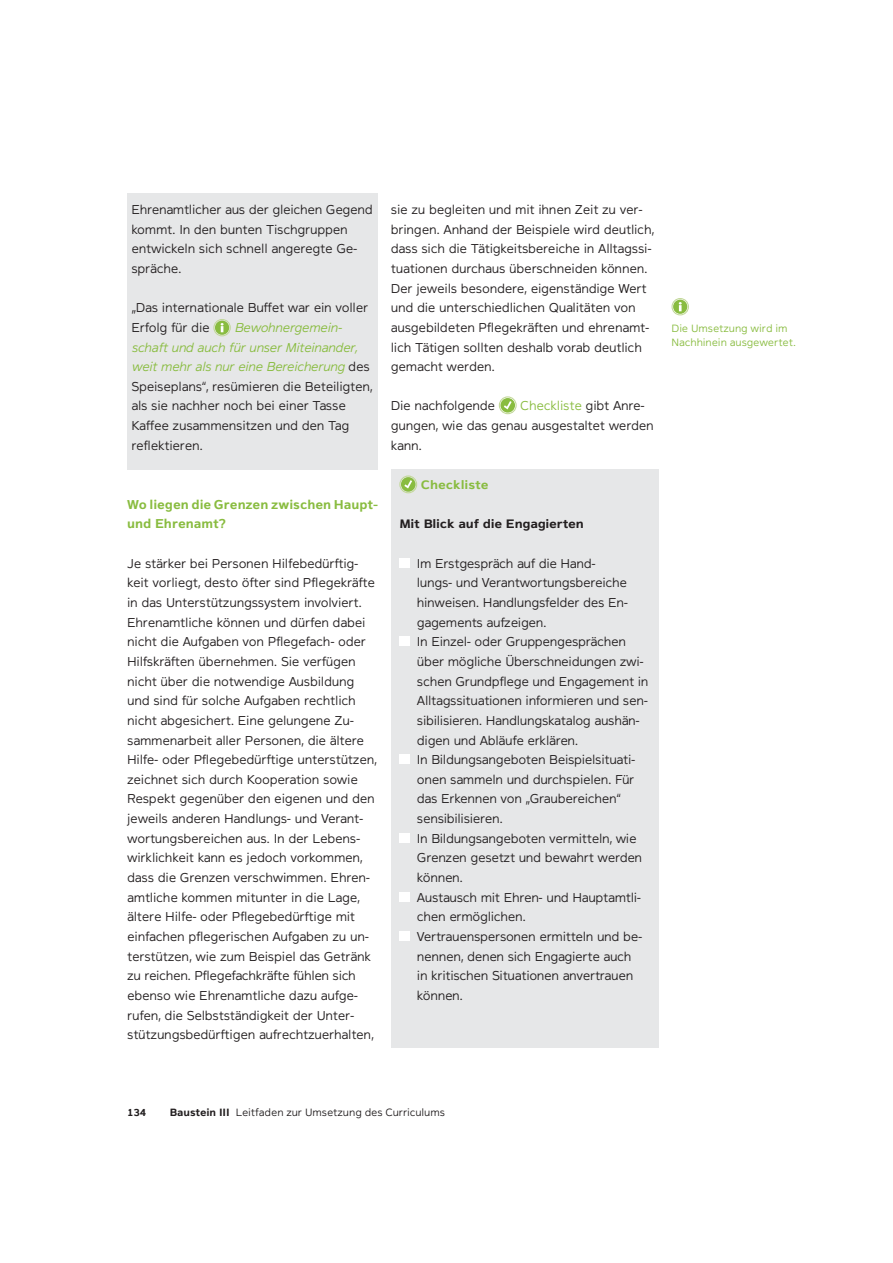
<style>
.page{position:relative;width:893px;height:1263px;background:#fff}
.page>*{position:absolute;margin:0;border:0;box-sizing:border-box;transform-origin:0 0}
.t1{font:300 12.75px/19.6px "Magnum Sans Pro";letter-spacing:-.02em;color:#231f20}
.t2{font:700 12.75px/19.6px "Magnum Sans Pro";letter-spacing:-.005em;color:#89bc40}
.t3{font:700 12.15px "Magnum Sans Pro";letter-spacing:-.02em;color:#231f20;scale:1.05 1}
.t4{font:700 12.15px "Magnum Sans Pro";letter-spacing:-.005em;color:#89bc40;scale:1.05 1}
.t5{font:300 10.5px "Magnum Sans Pro";letter-spacing:-.01em;color:#231f20}
.t6{font:300 10.5px/14.1px "Magnum Sans Pro";letter-spacing:-.01em;color:#89bc40}
.t7{font:700 10.5px "Magnum Sans Pro";color:#231f20}
.s1{font-style:italic;color:#89bc40}
.s2{color:#89bc40}
.s3{font-weight:700}
</style>
<div class="page">
<div style="left:391px;top:469px;width:268px;height:579px;background:#e6e7e8"></div>
<svg style="left:399px;top:475px;width:18px;height:18px"></svg>
<div style="left:399px;top:558px;width:10px;height:10px;background:#fff"></div>
<div style="left:399px;top:637px;width:10px;height:9px;background:#fff"></div>
<div style="left:399px;top:755px;width:10px;height:9px;background:#fff"></div>
<div style="left:399px;top:833px;width:10px;height:10px;background:#fff"></div>
<div style="left:399px;top:892px;width:10px;height:10px;background:#fff"></div>
<div style="left:399px;top:931px;width:10px;height:10px;background:#fff"></div>
<div style="left:127px;top:193px;width:251px;height:276px;background:#e6e7e8"></div>
<svg style="left:213px;top:319px;width:18px;height:17px"></svg>
<svg style="left:499px;top:396px;width:18px;height:18px"></svg>
<svg style="left:671px;top:298px;width:18px;height:17px"></svg>
<p class="t1" style="left:391px;top:201px;width:265px">sie zu begleiten und mit ihnen Zeit zu ver&shy;bringen. Anhand der Beispiele wird deutlich, dass sich die Tätigkeitsbereiche in Alltagssi&shy;tuationen durchaus überschneiden können.<br>Der jeweils besondere, eigenständige Wert und die unterschiedlichen Qualitäten von ausgebildeten Pflegekräften und ehrenamt&shy;lich Tätigen sollten deshalb vorab deutlich gemacht werden.</p>
<p class="t1" style="left:391px;top:397px;width:106px">Die nachfolgende</p>
<p class="t1" style="left:131px;top:201px;width:243px">Ehrenamtlicher aus der gleichen Gegend kommt. In den bunten Tischgruppen entwickeln sich schnell angeregte Ge&shy;spräche.</p>
<p class="t1" style="left:131px;top:299px;width:238px">„Das internationale Buffet war ein voller<br>Erfolg für die</p>
<p class="t1" style="left:131px;top:319px;width:243px;text-indent:103px"><span class="s1">Bewohnergemein&shy;schaft und auch für unser Miteinander, weit mehr als nur eine Bereicherung</span> des<br>Speiseplans“, resümieren die Beteiligten, als sie nachher noch bei einer Tasse<br>Kaffee zusammensitzen und den Tag reflektieren.</p>
<p class="t6" style="left:671px;top:322px;width:126px">Die Umsetzung wird im<br>Nachhinein ausgewertet.</p>
<p class="t1" style="left:391px;top:397px;width:264px;text-indent:129px"><span class="s2">Checkliste</span> gibt Anre&shy;gungen, wie das genau ausgestaltet werden kann.</p>
<p class="t2" style="left:127px;top:495px;width:252px">Wo liegen die Grenzen zwischen Haupt&shy;und Ehrenamt?</p>
<p class="t1" style="left:127px;top:555px;width:251px">Je stärker bei Personen Hilfebedürftig&shy;keit vorliegt, desto öfter sind Pflegekräfte in das Unterstützungssystem involviert.<br>Ehrenamtliche können und dürfen dabei nicht die Aufgaben von Pflegefach- oder Hilfskräften übernehmen. Sie verfügen nicht über die notwendige Ausbildung und sind für solche Aufgaben rechtlich nicht abgesichert. Eine gelungene Zu&shy;sammenarbeit aller Personen, die ältere Hilfe- oder Pflegebedürftige unterstützen, zeichnet sich durch Kooperation sowie Respekt gegenüber den eigenen und den jeweils anderen Handlungs- und Verant&shy;wortungsbereichen aus. In der Lebens&shy;wirklichkeit kann es jedoch vorkommen, dass die Grenzen verschwimmen. Ehren&shy;amtliche kommen mitunter in die Lage, ältere Hilfe- oder Pflegebedürftige mit einfachen pflegerischen Aufgaben zu un&shy;terstützen, wie zum Beispiel das Getränk zu reichen. Pflegefachkräfte fühlen sich ebenso wie Ehrenamtliche dazu aufge&shy;rufen, die Selbstständigkeit der Unter&shy;stützungsbedürftigen aufrechtzuerhalten,</p>
<p class="t4" style="left:421px;top:480px;width:66px">Checkliste</p>
<p class="t3" style="left:399px;top:520px;width:177px">Mit Blick auf die Engagierten</p>
<p class="t1" style="left:417px;top:555px;width:233px">Im Erstgespräch auf die Hand-<br>lungs- und Verantwortungsbereiche hinweisen. Handlungsfelder des En&shy;gagements aufzeigen.<br>In Einzel- oder Gruppengesprächen über mögliche Überschneidungen zwi&shy;schen Grundpflege und Engagement in<br>Alltagssituationen informieren und sen&shy;sibilisieren. Handlungskatalog aushän&shy;digen und Abläufe erklären.<br>In Bildungsangeboten Beispielsituati&shy;onen sammeln und durchspielen. Für das Erkennen von „Graubereichen“ sensibilisieren.<br>In Bildungsangeboten vermitteln, wie<br>Grenzen gesetzt und bewahrt werden können.<br>Austausch mit Ehren- und Hauptamtli&shy;chen ermöglichen.<br>Vertrauenspersonen ermitteln und be&shy;nennen, denen sich Engagierte auch<br>in kritischen Situationen anvertrauen können.</p>
<p class="t7" style="left:127px;top:1108px;width:21px">134</p>
<p class="t5" style="left:170px;top:1108px;width:277px"><span class="s3">Baustein III</span> Leitfaden zur Umsetzung des Curriculums</p>
</div>
